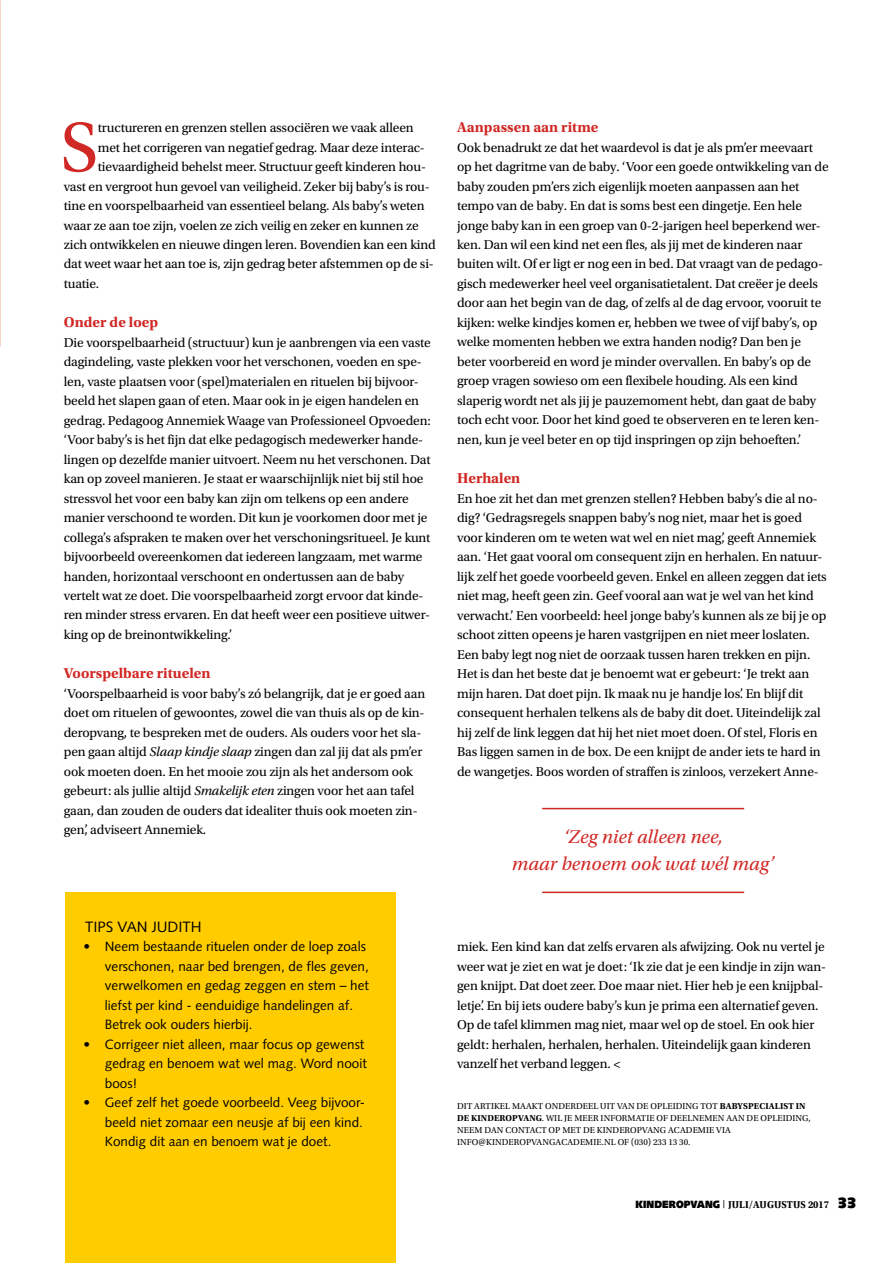
<style>
.page{position:relative;width:893px;height:1263px;background:#fff}
.page>*{position:absolute;margin:0;border:0;box-sizing:border-box;transform-origin:0 0}
.t1{font:73.2px "Utopia Std";color:#d02825}
.t2{font:italic 19.5px/27px "Utopia Std";color:#d02825;text-align:center}
.t3{font:700 15px "Utopia Std";color:#d02825}
.t4{font:15px "Syntax LT Std";color:#000}
.t5{font:13.5px/19.5px "Utopia Std";letter-spacing:-.01em;color:#000}
.t6{font:13.5px/19.5px "Syntax LT Std";color:#000}
.t7{font:700 10.5px "Utopia Std";letter-spacing:.01em;color:#000;scale:.95 1}
.t8{font:9px/12px "Utopia Std";letter-spacing:.01em;color:#000}
.s1{font-style:italic}
.s2{font-weight:700}
.s3{font-family:"Syntax LT Std";font-weight:900}
.s4{font-family:"Syntax LT Std";font-weight:400}
.s5{font-family:"Syntax LT Std";font-weight:900;font-size:15px}
</style>
<div class="page">
<img style="left:0;top:288px;width:1px;height:975px">
<div style="left:65px;top:893px;width:330px;height:370px;background:#fc0"></div>
<hr style="left:542px;top:808px;width:202px;height:1px;background:#d02825">
<hr style="left:542px;top:892px;width:202px;height:1px;background:#d02825">
<h1 class="t1" style="left:60px;top:108px;width:39px">S</h1>
<p class="t5" style="left:98px;top:118px;width:317px">tructureren en grenzen stellen associëren we vaak alleen</p>
<p class="t5" style="left:98px;top:138px;width:328px">met het corrigeren van negatief gedrag. Maar deze interac-</p>
<p class="t5" style="left:98px;top:157px;width:330px">tievaardigheid behelst meer. Structuur geeft kinderen hou-</p>
<p class="t5" style="left:64px;top:177px;width:368px">vast en vergroot hun gevoel van veiligheid. Zeker bij baby’s is rou-</p>
<p class="t5" style="left:64px;top:196px;width:362px">tine en voorspelbaarheid van essentieel belang. Als baby’s weten</p>
<p class="t5" style="left:64px;top:216px;width:356px">waar ze aan toe zijn, voelen ze zich veilig en zeker en kunnen ze</p>
<p class="t5" style="left:64px;top:235px;width:374px">zich ontwikkelen en nieuwe dingen leren. Bovendien kan een kind</p>
<p class="t5" style="left:64px;top:255px;width:372px">dat weet waar het aan toe is, zijn gedrag beter afstemmen op de si-</p>
<p class="t5" style="left:64px;top:274px;width:37px">tuatie.</p>
<p class="t3" style="left:64px;top:313px;width:96px">Onder de loep</p>
<p class="t5" style="left:64px;top:333px;width:369px">Die voorspelbaarheid (structuur) kun je aanbrengen via een vaste dagindeling, vaste plekken voor het verschonen, voeden en spe&shy;len, vaste plaatsen voor (spel)materialen en rituelen bij bijvoor&shy;beeld het slapen gaan of eten. Maar ook in je eigen handelen en gedrag. Pedagoog Annemiek Waage van Professioneel Opvoeden: ‘Voor baby’s is het fijn dat elke pedagogisch medewerker hande&shy;lingen op dezelfde manier uitvoert. Neem nu het verschonen. Dat kan op zoveel manieren. Je staat er waarschijnlijk niet bij stil hoe stressvol het voor een baby kan zijn om telkens op een andere manier verschoond te worden. Dit kun je voorkomen door met je collega’s afspraken te maken over het verschoningsritueel. Je kunt bijvoorbeeld overeenkomen dat iedereen langzaam, met warme handen, horizontaal verschoont en ondertussen aan de baby vertelt wat ze doet. Die voorspelbaarheid zorgt ervoor dat kinde&shy;ren minder stress ervaren. En dat heeft weer een positieve uitwer&shy;king op de breinontwikkeling.’</p>
<p class="t3" style="left:64px;top:664px;width:148px">Voorspelbare rituelen</p>
<p class="t5" style="left:64px;top:684px;width:363px">‘Voorspelbaarheid is voor baby’s zó belangrijk, dat je er goed aan doet om rituelen of gewoontes, zowel die van thuis als op de kin&shy;deropvang, te bespreken met de ouders. Als ouders voor het sla&shy;pen gaan altijd <span class="s1">Slaap kindje slaap</span> zingen dan zal jij dat als pm’er ook moeten doen. En het mooie zou zijn als het andersom ook gebeurt: als jullie altijd <span class="s1">Smakelijk eten</span> zingen voor het aan tafel gaan, dan zouden de ouders dat idealiter thuis ook moeten zin&shy;gen’, adviseert Annemiek.</p>
<p class="t4" style="left:85px;top:917px;width:118px">TIPS VAN JUDITH</p>
<p class="t6" style="left:105px;top:937px;width:266px;text-indent:-21px">• Neem bestaande rituelen onder de loep zoals verschonen, naar bed brengen, de fles geven, verwelkomen en gedag zeggen en stem – het liefst per kind - eenduidige handelingen af.<br>Betrek ook ouders hierbij.</p>
<p class="t6" style="left:105px;top:1034px;width:263px;text-indent:-21px">• Corrigeer niet alleen, maar focus op gewenst gedrag en benoem wat wel mag. Word nooit boos!</p>
<p class="t6" style="left:105px;top:1093px;width:262px;text-indent:-21px">• Geef zelf het goede voorbeeld. Veeg bijvoor&shy;beeld niet zomaar een neusje af bij een kind.<br>Kondig dit aan en benoem wat je doet.</p>
<p class="t3" style="left:457px;top:118px;width:143px">Aanpassen aan ritme</p>
<p class="t5" style="left:457px;top:138px;width:373px">Ook benadrukt ze dat het waardevol is dat je als pm’er meevaart op het dagritme van de baby. ‘Voor een goede ontwikkeling van de baby zouden pm’ers zich eigenlijk moeten aanpassen aan het tempo van de baby. En dat is soms best een dingetje. Een hele jonge baby kan in een groep van 0-2-jarigen heel beperkend wer&shy;ken. Dan wil een kind net een fles, als jij met de kinderen naar buiten wilt. Of er ligt er nog een in bed. Dat vraagt van de pedago&shy;gisch medewerker heel veel organisatietalent. Dat creëer je deels door aan het begin van de dag, of zelfs al de dag ervoor, vooruit te kijken: welke kindjes komen er, hebben we twee of vijf baby’s, op welke momenten hebben we extra handen nodig? Dan ben je beter voorbereid en word je minder overvallen. En baby’s op de groep vragen sowieso om een flexibele houding. Als een kind slaperig wordt net als jij je pauzemoment hebt, dan gaat de baby toch echt voor. Door het kind goed te observeren en te leren ken&shy;nen, kun je veel beter en op tijd inspringen op zijn behoeften.’</p>
<p class="t3" style="left:457px;top:469px;width:65px">Herhalen</p>
<p class="t5" style="left:457px;top:489px;width:371px">En hoe zit het dan met grenzen stellen? Hebben baby’s die al no&shy;dig? ‘Gedragsregels snappen baby’s nog niet, maar het is goed voor kinderen om te weten wat wel en niet mag’, geeft Annemiek aan. ‘Het gaat vooral om consequent zijn en herhalen. En natuur&shy;lijk zelf het goede voorbeeld geven. Enkel en alleen zeggen dat iets niet mag, heeft geen zin. Geef vooral aan wat je wel van het kind verwacht.’ Een voorbeeld: heel jonge baby’s kunnen als ze bij je op schoot zitten opeens je haren vastgrijpen en niet meer loslaten.<br>Een baby legt nog niet de oorzaak tussen haren trekken en pijn.<br>Het is dan het beste dat je benoemt wat er gebeurt: ‘Je trekt aan mijn haren. Dat doet pijn. Ik maak nu je handje los’. En blijf dit consequent herhalen telkens als de baby dit doet. Uiteindelijk zal hij zelf de link leggen dat hij het niet moet doen. Of stel, Floris en Bas liggen samen in de box. De een knijpt de ander iets te hard in de wangetjes. Boos worden of straffen is zinloos, verzekert Anne-</p>
<h2 class="t2" style="left:512px;top:824px;width:264px">‘Zeg niet alleen nee,<br>maar benoem ook wat wél mag’</h2>
<p class="t5" style="left:457px;top:937px;width:371px">miek. Een kind kan dat zelfs ervaren als afwijzing. Ook nu vertel je weer wat je ziet en wat je doet: ‘Ik zie dat je een kindje in zijn wan&shy;gen knijpt. Dat doet zeer. Doe maar niet. Hier heb je een knijpbal&shy;letje’. En bij iets oudere baby’s kun je prima een alternatief geven.<br>Op de tafel klimmen mag niet, maar wel op de stoel. En ook hier geldt: herhalen, herhalen, herhalen. Uiteindelijk gaan kinderen vanzelf het verband leggen. &lt;</p>
<p class="t8" style="left:457px;top:1100px;width:355px">DIT ARTIKEL MAAKT ONDERDEEL UIT VAN DE OPLEIDING TOT <span class="s2">BABYSPECIALIST IN DE KINDEROPVANG</span>. WIL JE MEER INFORMATIE OF DEELNEMEN AAN DE OPLEIDING, NEEM DAN CONTACT OP MET DE KINDEROPVANG ACADEMIE VIA INFO@KINDEROPVANGACADEMIE.NL OF (030) 233 13 30.</p>
<p class="t7" style="left:636px;top:1198px;width:234px"><span class="s3">KINDEROPVANG</span> <span class="s4">|</span> JULI/AUGUSTUS 2017 <span class="s5">33</span></p>
</div>
